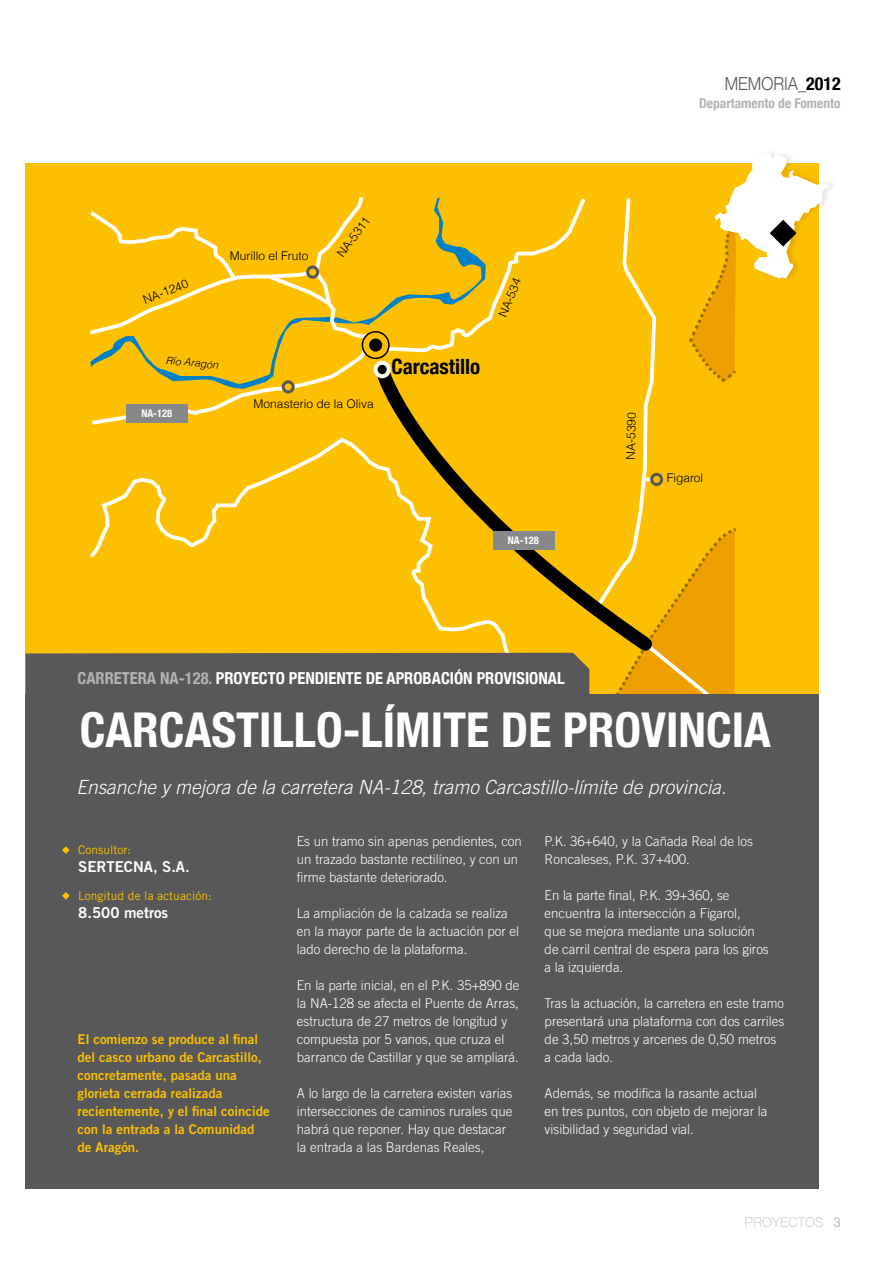
<style>
.page{position:relative;width:893px;height:1263px;background:#fff}
.page>*{position:absolute;margin:0;border:0;box-sizing:border-box;transform-origin:0 0}
.t1{font:700 condensed 48px "Helvetica Neue";color:#fff}
.t2{font:700 condensed 21px "Helvetica Neue";color:#000}
.t3{font:italic 300 19.5px "Trade Gothic LT Std";color:#fff}
.t4{font:300 18px "Helvetica Neue";color:#58585a;scale:.9 1}
.t5{font:700 condensed 16.5px "Helvetica Neue";color:#fff}
.t6{font:15px "Trade Gothic LT Std Bd 2";color:#fff}
.t7{font:300 13.5px/18px "Trade Gothic LT Std";color:#fff}
.t8{font:13.5px/18px "Trade Gothic LT Std Bd 2";color:#fcc000}
.t9{font:300 13.5px/18px "Trade Gothic LT Std";color:#fff;scale:.96 1}
.t10{font:700 condensed 13.5px "Helvetica Neue";color:#b1b3b4}
.t11{font:300 13.5px "Helvetica Neue";color:#d0d1d2}
.t12{font:300 12px "Helvetica";color:#000}
.t13{font:12px "Trade Gothic LT Std";color:#fcc000}
.t14{font:700 condensed 10.5px "Helvetica Neue";color:#fff}
.t15{font:italic 300 10.5px "Helvetica";color:#000}
.s1{color:#b1b3b4}
.s2{font-weight:700;font-stretch:condensed;color:#000}
.s3{color:#9c9e9f}
</style>
<div class="page">
<div style="left:26px;top:694px;width:793px;height:494px;background:#58585a"></div>
<svg style="left:26px;top:153px;width:803px;height:541px;background:#ecba17"></svg>
<svg style="left:62px;top:846px;width:8px;height:8px"></svg>
<svg style="left:62px;top:892px;width:8px;height:8px"></svg>
<p class="t12" style="left:141px;top:293px;width:49px;rotate:-21deg">NA-1240</p>
<p class="t12" style="left:230px;top:248px;width:80px">Murillo el Fruto</p>
<p class="t12" style="left:334px;top:252px;width:49px;rotate:-54deg">NA-5311</p>
<p class="t15" style="left:167px;top:354px;width:54px;rotate:5deg">Río Aragón</p>
<h2 class="t2" style="left:391px;top:354px;width:90px">Carcastillo</h2>
<p class="t14" style="left:141px;top:407px;width:32px">NA-128</p>
<p class="t12" style="left:254px;top:397px;width:122px">Monasterio de la Oliva</p>
<p class="t12" style="left:495px;top:314px;width:42px;rotate:-68deg">NA-534</p>
<p class="t14" style="left:508px;top:534px;width:32px">NA-128</p>
<p class="t5" style="left:78px;top:668px;width:489px"><span class="s1">CARRETERA NA-128.</span> PROYECTO PENDIENTE DE APROBACIÓN PROVISIONAL</p>
<h3 class="t4" style="left:725px;top:72px;width:130px">MEMORIA_<span class="s2">2012</span></h3>
<p class="t10" style="left:699px;top:95px;width:143px">Departamento de Fomento</p>
<p class="t12" style="left:623px;top:459px;width:49px;rotate:-89deg">NA-5390</p>
<p class="t12" style="left:667px;top:470px;width:38px">Figarol</p>
<h1 class="t1" style="left:80px;top:701px;width:693px">CARCASTILLO-LÍMITE DE PROVINCIA</h1>
<h3 class="t3" style="left:77px;top:776px;width:651px">Ensanche y mejora de la carretera NA-128, tramo Carcastillo-límite de provincia.</h3>
<p class="t13" style="left:78px;top:842px;width:54px">Consultor:</p>
<p class="t6" style="left:78px;top:857px;width:113px">SERTECNA, S.A.</p>
<p class="t13" style="left:78px;top:889px;width:135px">Longitud de la actuación:</p>
<p class="t6" style="left:78px;top:904px;width:91px">8.500 metros</p>
<p class="t8" style="left:78px;top:1030px;width:194px">El comienzo se produce al final del casco urbano de Carcastillo, concretamente, pasada una glorieta cerrada realizada recientemente, y el final coincide con la entrada a la Comunidad de Aragón.</p>
<p class="t7" style="left:297px;top:832px;width:226px">Es un tramo sin apenas pendientes, con un trazado bastante rectilíneo, y con un firme bastante deteriorado.</p>
<p class="t7" style="left:297px;top:904px;width:223px">La ampliación de la calzada se realiza en la mayor parte de la actuación por el lado derecho de la plataforma.</p>
<p class="t7" style="left:297px;top:976px;width:224px">En la parte inicial, en el P.K. 35+890 de la NA-128 se afecta el Puente de Arras, estructura de 27 metros de longitud y compuesta por 5 vanos, que cruza el barranco de Castillar y que se ampliará.</p>
<p class="t7" style="left:297px;top:1084px;width:217px">A lo largo de la carretera existen varias intersecciones de caminos rurales que habrá que reponer. Hay que destacar la entrada a las Bardenas Reales,</p>
<p class="t7" style="left:545px;top:832px;width:210px">P.K. 36+640, y la Cañada Real de los<br>Roncaleses, P.K. 37+400.</p>
<p class="t7" style="left:545px;top:886px;width:226px">En la parte final, P.K. 39+360, se encuentra la intersección a Figarol,<br>que se mejora mediante una solución de carril central de espera para los giros a la izquierda.</p>
<p class="t9" style="left:545px;top:994px;width:251px">Tras la actuación, la carretera en este tramo presentará una plataforma con dos carriles de 3,50 metros y arcenes de 0,50 metros a cada lado.</p>
<p class="t7" style="left:545px;top:1084px;width:224px">Además, se modifica la rasante actual en tres puntos, con objeto de mejorar la visibilidad y seguridad vial.</p>
<p class="t11" style="left:744px;top:1214px;width:98px">PROYECTOS <span class="s3">3</span></p>
</div>
